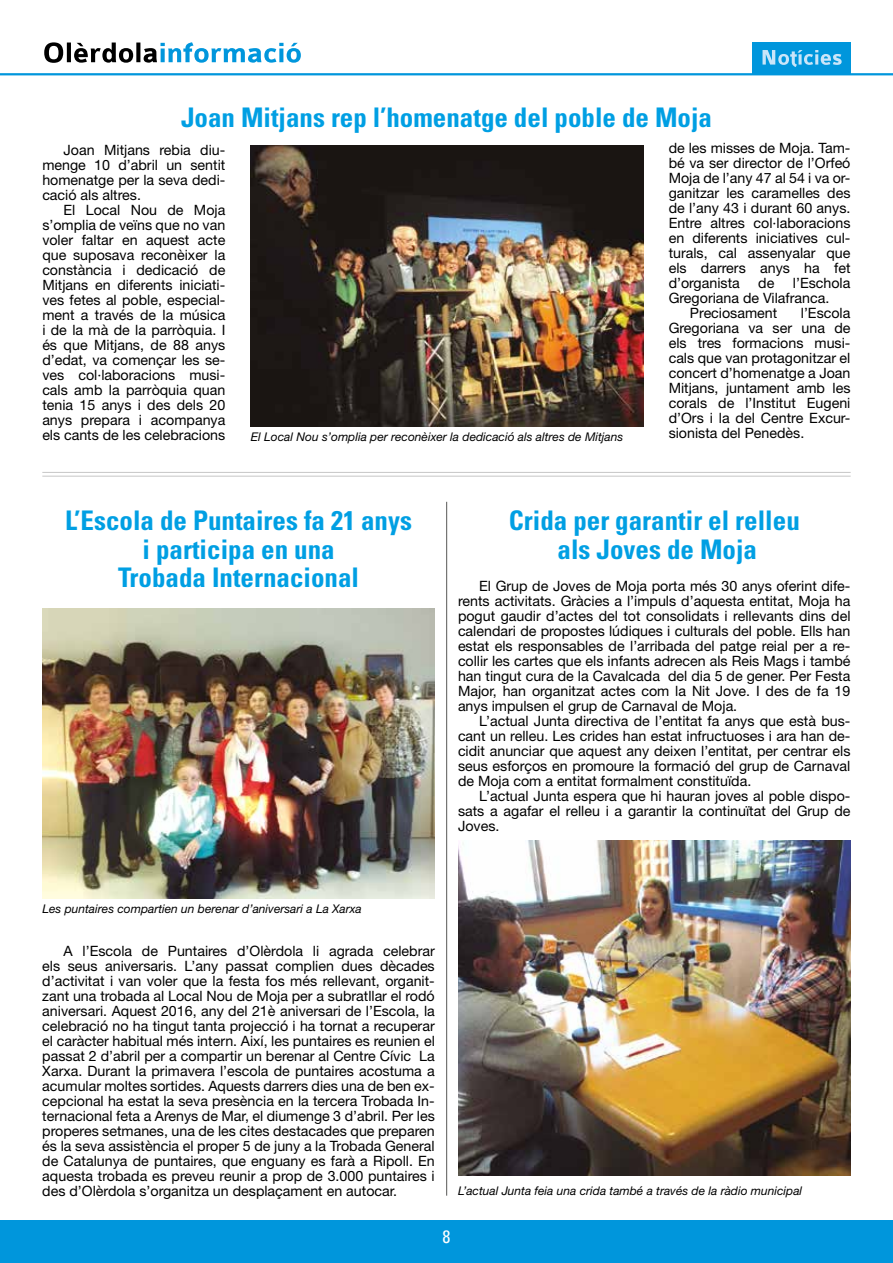
<style>
.page{position:relative;width:893px;height:1263px;background:#fff}
.page>*{position:absolute;margin:0;border:0;box-sizing:border-box;transform-origin:0 0}
.t1{font:700 condensed 27px/28.5px "Univers";color:#009fe3;text-align:center}
.t2{font:condensed 18px "Univers";color:#fff}
.t3{font:14.25px/15px "Helvetica Neue";color:#000;text-align:justify}
.t4{font:italic 12px "Helvetica Neue";color:#000}
</style>
<div class="page">
<div style="left:0;top:1220px;width:893px;height:43px;background:#0096dc"></div>
<svg style="left:44px;top:42px;width:257px;height:21px"></svg>
<hr style="left:0;top:73px;width:893px;height:2px;background:#0096dc">
<div style="left:752px;top:42px;width:98px;height:32px;background:#0096dc"></div>
<svg style="left:762px;top:50px;width:80px;height:17px"></svg>
<img style="left:251px;top:146px;width:392px;height:280px">
<hr style="left:42px;top:472px;width:809px;height:1px;background:#c6c6c6">
<hr style="left:42px;top:476px;width:809px;height:1px;background:#c6c6c6">
<img style="left:42px;top:608px;width:393px;height:290px">
<img style="left:458px;top:841px;width:392px;height:335px">
<hr style="left:446px;top:502px;width:1px;height:694px;background:#575756">
<h1 class="t1" style="left:181px;top:103px;width:532px">Joan Mitjans rep l’homenatge del poble de Moja</h1>
<p class="t3" style="left:42px;top:142px;width:185px;text-indent:21px">Joan Mitjans rebia diu&shy;menge 10 d’abril un sentit homenatge per la seva dedi&shy;cació als altres.</p>
<p class="t3" style="left:42px;top:202px;width:185px;text-indent:21px">El Local Nou de Moja s’omplia de veïns que no van voler faltar en aquest acte que suposava reconèixer la constància i dedicació de Mitjans en diferents iniciati&shy;ves fetes al poble, especial&shy;ment a través de la música i de la mà de la parròquia. I és que Mitjans, de 88 anys d’edat, va començar les se&shy;ves col·laboracions musi&shy;cals amb la parròquia quan tenia 15 anys i des dels 20 anys prepara i acompanya els cants de les celebracions</p>
<p class="t3" style="left:669px;top:140px;width:183px">de les misses de Moja. Tam&shy;bé va ser director de l’Orfeó Moja de l’any 47 al 54 i va or&shy;ganitzar les caramelles des de l’any 43 i durant 60 anys.<br>Entre altres col·laboracions en diferents iniciatives cul&shy;turals, cal assenyalar que els darrers anys ha fet d’organista</p>
<p class="t3" style="left:758px;top:275px;width:18px">de</p>
<p class="t3" style="left:793px;top:275px;width:59px">l’Eschola</p>
<p class="t3" style="left:669px;top:290px;width:162px">Gregoriana de Vilafranca.</p>
<p class="t3" style="left:690px;top:305px;width:89px">Preciosament</p>
<p class="t3" style="left:669px;top:305px;width:183px;text-indent:132px">l’Escola Gregoriana va ser una de els tres formacions musi&shy;cals que van protagonitzar el concert d’homenatge a Joan Mitjans, juntament amb les corals de l’Institut Eugeni d’Ors i la del Centre Excur-</p>
<p class="t4" style="left:251px;top:430px;width:374px">El Local Nou s’omplia per reconèixer la dedicació als altres de Mitjans</p>
<p class="t3" style="left:669px;top:425px;width:137px">sionista del Penedès.</p>
<h1 class="t1" style="left:65px;top:506px;width:348px">L’Escola de Puntaires fa 21 anys i participa en una<br>Trobada Internacional</h1>
<h1 class="t1" style="left:509px;top:506px;width:292px">Crida per garantir el relleu als Joves de Moja</h1>
<p class="t3" style="left:458px;top:578px;width:394px;text-indent:21px">El Grup de Joves de Moja porta més 30 anys oferint dife&shy;rents activitats. Gràcies a l’impuls d’aquesta entitat, Moja ha pogut gaudir d’actes del tot consolidats i rellevants dins del calendari de propostes lúdiques i culturals del poble. Ells han estat els responsables de l’arribada del patge reial per a re&shy;collir les cartes que els infants adrecen als Reis Mags i també han tingut cura de la Cavalcada del dia 5 de gener. Per Festa Major, han organitzat actes com la Nit Jove. I des de fa 19 anys impulsen el grup de Carnaval de Moja.</p>
<p class="t3" style="left:458px;top:713px;width:394px;text-indent:21px">L’actual Junta directiva de l’entitat fa anys que està bus&shy;cant un relleu. Les crides han estat infructuoses i ara han de&shy;cidit anunciar que aquest any deixen l’entitat, per centrar els seus esforços en promoure la formació del grup de Carnaval de Moja com a entitat formalment constituïda.</p>
<p class="t3" style="left:458px;top:788px;width:394px;text-indent:21px">L’actual Junta espera que hi hauran joves al poble dispo&shy;sats a agafar el relleu i a garantir la continuïtat del Grup de Joves.</p>
<p class="t4" style="left:43px;top:901px;width:321px">Les puntaires compartien un berenar d’aniversari a La Xarxa</p>
<p class="t3" style="left:42px;top:943px;width:394px;text-indent:21px">A l’Escola de Puntaires d’Olèrdola li agrada celebrar els seus aniversaris. L’any passat complien dues dècades d’activitat i van voler que la festa fos més rellevant, organit&shy;zant una trobada al Local Nou de Moja per a subratllar el rodó aniversari. Aquest 2016, any del 21è aniversari de l’Escola, la celebració no ha tingut tanta projecció i ha tornat a recuperar el caràcter habitual més intern. Així, les puntaires es reunien el passat 2 d’abril per a compartir un berenar al Centre Cívic La Xarxa. Durant la primavera l’escola de puntaires acostuma a acumular moltes sortides. Aquests darrers dies una de ben ex&shy;cepcional ha estat la seva presència en la tercera Trobada In&shy;ternacional feta a Arenys de Mar, el diumenge 3 d’abril. Per les properes setmanes, una de les cites destacades que preparen és la seva assistència el proper 5 de juny a la Trobada General de Catalunya de puntaires, que enguany es farà a Ripoll. En aquesta trobada es preveu reunir a prop de 3.000 puntaires i des d’Olèrdola s’organitza un desplaçament en autocar.</p>
<p class="t4" style="left:458px;top:1183px;width:346px">L’actual Junta feia una crida també a través de la ràdio municipal</p>
<p class="t2" style="left:442px;top:1225px;width:9px">8</p>
</div>
